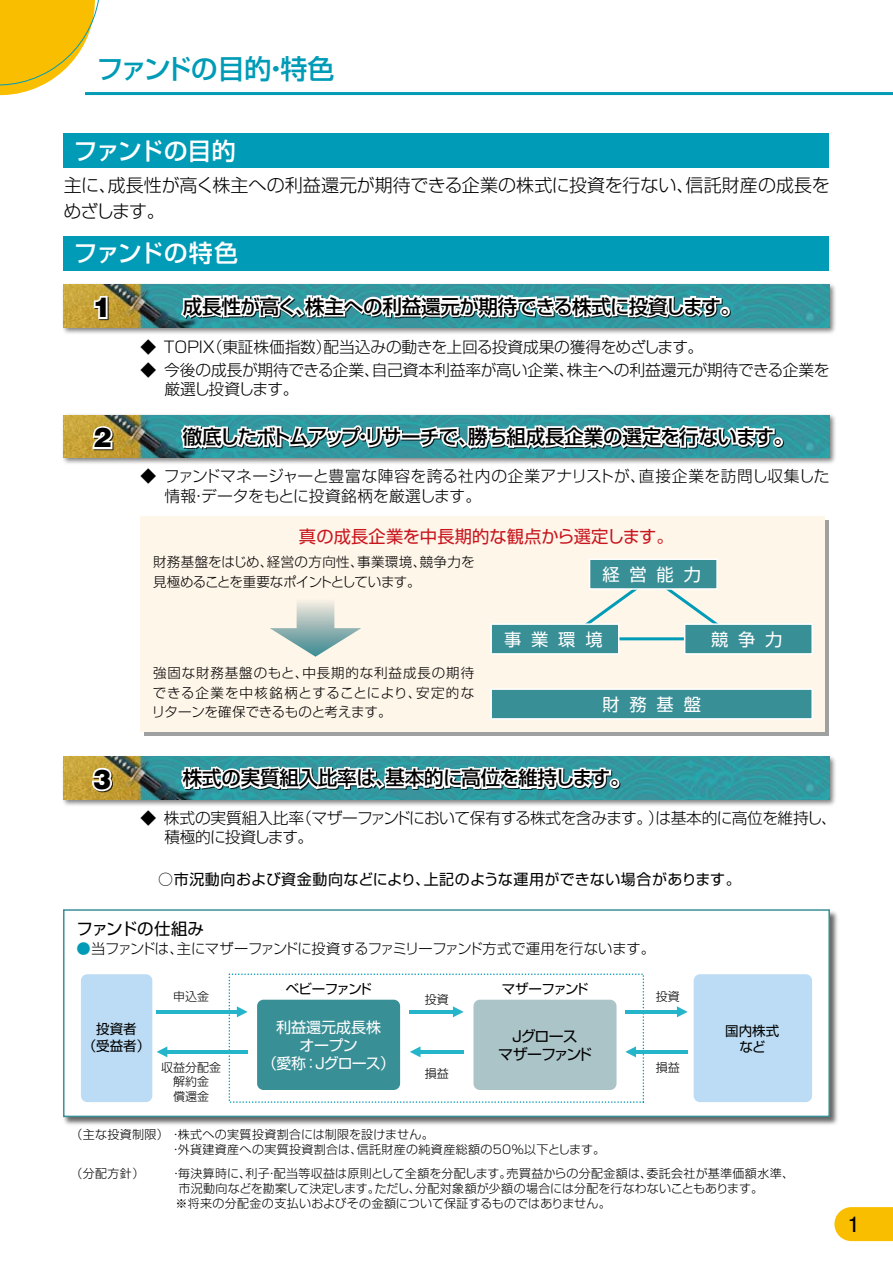
<style>
.page{position:relative;width:893px;height:1263px;background:#fff}
.page>*{position:absolute;margin:0;border:0;box-sizing:border-box;transform-origin:0 0}
.t1{font:500 27px "Shin Go Pro";letter-spacing:-.035em;color:#009bb6}
.t2{font:900 27px "Helvetica LT Std";color:#000}
.t3{font:500 24px "Shin Go Pro";letter-spacing:-.03em;color:#fff}
.t4{font:700 21px "Futo Go B101 Pro";color:#000}
.t5{font:500 19.5px "Shin Go Pr 5";letter-spacing:-.02em;color:#000}
.t6{font:300 18px/25.5px "Shin Go Pro";letter-spacing:-.005em;color:#000}
.t7{font:17.25px "Shin Go Pr 5";letter-spacing:.005em;color:#c8161e}
.t8{font:17.25px "Shin Go Pr 5";letter-spacing:.57em;color:#fff}
.t9{font:16.5px "Shin Go Pro";letter-spacing:-.005em;color:#000}
.t10{font:300 15.75px/19.5px "Shin Go Pr 5";letter-spacing:-.01em;color:#000}
.t11{font:300 15.75px/19.5px "Shin Go Pr 5";letter-spacing:.01em;color:#000}
.t12{font:300 15.75px/19.5px "Shin Go Pr 5";letter-spacing:-.03em;color:#000}
.t13{font:15px "Shin Go Pr 5";letter-spacing:.03em;color:#000}
.t14{font:15px/18px "Shin Go Pr 5";letter-spacing:-.03em;color:#fff;text-align:center}
.t15{font:15px/18px "Shin Go Pr 5";letter-spacing:-.07em;color:#000;text-align:center}
.t16{font:300 14.25px "Shin Go Pro";letter-spacing:-.02em;color:#000}
.t17{font:300 13.5px/19.5px "Shin Go Pr 5";letter-spacing:.01em;color:#000}
.t18{font:13.5px/16.5px "Shin Go Pr 5";letter-spacing:-.025em;color:#000;text-align:center}
.t19{font:13.5px "Shin Go Pr 5";letter-spacing:-.095em;color:#000}
.t20{font:13.5px "Shin Go Pr 5";letter-spacing:-.085em;color:#000}
.t21{font:300 12px/15px "Shin Go Pro";letter-spacing:.03em;color:#000}
.t22{font:300 12px "Shin Go Pro";letter-spacing:.005em;color:#000}
.t23{font:300 12px/14.4px "Shin Go Pr 5";color:#000;text-align:center}
.s1{color:#009bb6}
</style>
<div class="page">
<img style="left:63px;top:911px;width:775px;height:214px">
<div style="left:64px;top:910px;width:765px;height:206px;background:#fff"></div>
<div style="left:63px;top:909px;width:767px;height:208px;border:2px solid #398f96"></div>
<hr style="left:85px;top:92px;width:808px;height:3px;background:#009bb6">
<svg style="left:0;top:0;width:115px;height:96px"></svg>
<div style="left:64px;top:134px;width:765px;height:34px;background:#009bb6"></div>
<div style="left:64px;top:236px;width:765px;height:34px;background:#009bb6"></div>
<svg style="left:834px;top:1207px;width:59px;height:34px;background:#fac212"></svg>
<img style="left:63px;top:756px;width:773px;height:50px">
<img style="left:64px;top:757px;width:765px;height:42px">
<div style="left:257px;top:1000px;width:143px;height:90px;background:#398f96;border-radius:6px"></div>
<div style="left:81px;top:974px;width:71px;height:128px;background:#bbdcf4;border-radius:6px"></div>
<div style="left:694px;top:974px;width:118px;height:128px;background:#bbdcf4;border-radius:6px"></div>
<div style="left:473px;top:1000px;width:143px;height:90px;background:#abc4c8;border-radius:6px"></div>
<hr style="left:157px;top:1010px;width:82px;height:4px;background:#25b5ca">
<svg style="left:237px;top:1006px;width:11px;height:11px"></svg>
<hr style="left:165px;top:1050px;width:83px;height:4px;background:#25b5ca">
<svg style="left:157px;top:1046px;width:10px;height:11px"></svg>
<hr style="left:625px;top:1010px;width:54px;height:4px;background:#25b5ca">
<svg style="left:677px;top:1006px;width:11px;height:11px"></svg>
<hr style="left:634px;top:1050px;width:54px;height:4px;background:#25b5ca">
<svg style="left:625px;top:1046px;width:11px;height:11px"></svg>
<hr style="left:410px;top:1010px;width:45px;height:4px;background:#25b5ca">
<svg style="left:453px;top:1006px;width:11px;height:11px"></svg>
<hr style="left:418px;top:1050px;width:46px;height:4px;background:#25b5ca">
<svg style="left:410px;top:1046px;width:10px;height:11px"></svg>
<svg style="left:145px;top:521px;width:684px;height:215px;background:#aeadab"></svg>
<img style="left:63px;top:284px;width:773px;height:50px">
<img style="left:64px;top:285px;width:765px;height:42px">
<img style="left:63px;top:414px;width:773px;height:50px">
<img style="left:64px;top:415px;width:765px;height:43px">
<div style="left:140px;top:516px;width:685px;height:215px;background:#fff6ea"></div>
<div style="left:491px;top:689px;width:321px;height:30px;background:#398f96"></div>
<div style="left:490px;top:688px;width:323px;height:32px;border:2px solid #fff"></div>
<svg style="left:586px;top:590px;width:131px;height:51px"></svg>
<div style="left:589px;top:559px;width:128px;height:30px;background:#398f96"></div>
<div style="left:589px;top:558px;width:129px;height:32px;border:2px solid #fff"></div>
<div style="left:491px;top:624px;width:128px;height:30px;background:#398f96"></div>
<div style="left:490px;top:623px;width:129px;height:32px;border:2px solid #fff"></div>
<div style="left:685px;top:624px;width:127px;height:30px;background:#398f96"></div>
<div style="left:684px;top:623px;width:129px;height:32px;border:2px solid #fff"></div>
<svg style="left:270px;top:601px;width:91px;height:56px"></svg>
<svg style="left:92px;top:294px;width:19px;height:28px"></svg>
<svg style="left:178px;top:284px;width:555px;height:38px"></svg>
<svg style="left:90px;top:424px;width:24px;height:28px"></svg>
<svg style="left:178px;top:423px;width:227px;height:29px"></svg>
<div style="left:400px;top:433px;width:21px;height:7px;border:4px solid #fff"></div>
<svg style="left:416px;top:422px;width:370px;height:30px"></svg>
<svg style="left:90px;top:766px;width:24px;height:28px"></svg>
<svg style="left:179px;top:756px;width:443px;height:37px"></svg>
<h1 class="t1" style="left:96px;top:47px;width:240px">ファンドの目的・特色</h1>
<h2 class="t3" style="left:73px;top:131px;width:164px">ファンドの目的</h2>
<h3 class="t6" style="left:64px;top:171px;width:768px">主に、成長性が高く株主への利益還元が期待できる企業の株式に投資を行ない、信託財産の成長をめざします。</h3>
<h2 class="t3" style="left:73px;top:233px;width:166px">ファンドの特色</h2>
<h1 class="t2" style="left:94px;top:291px;width:20px">1</h1>
<h3 class="t5" style="left:184px;top:291px;width:559px">成長性が高く、株主への利益還元が期待できる株式に投資します。</h3>
<h3 class="t10" style="left:140px;top:336px;width:565px">◆ TOPIX（東証株価指数）配当込みの動きを上回る投資成果の獲得をめざします。</h3>
<h3 class="t10" style="left:164px;top:359px;width:667px;text-indent:-24px">◆ 今後の成長が期待できる企業、自己資本利益率が高い企業、株主への利益還元が期待できる企業を厳選し投資します。</h3>
<h1 class="t2" style="left:94px;top:421px;width:20px">2</h1>
<h3 class="t5" style="left:184px;top:422px;width:612px">徹底したボトムアップ・リサーチで、勝ち組成長企業の選定を行ないます。</h3>
<h3 class="t11" style="left:164px;top:465px;width:667px;text-indent:-24px">◆ ファンドマネージャーと豊富な陣容を誇る社内の企業アナリストが、直接企業を訪問し収集した情報・データをもとに投資銘柄を厳選します。</h3>
<h3 class="t7" style="left:299px;top:523px;width:376px">真の成長企業を中長期的な観点から選定します。</h3>
<p class="t17" style="left:153px;top:551px;width:323px">財務基盤をはじめ、経営の方向性、事業環境、競争力を見極めることを重要なポイントとしています。</p>
<p class="t17" style="left:152px;top:662px;width:324px;text-align:justify">強固な財務基盤のもと、中長期的な利益成長の期待できる企業を中核銘柄とすることにより、安定的なリターンを確保できるものと考えます。</p>
<h3 class="t8" style="left:602px;top:560px;width:100px">経営能力</h3>
<h3 class="t8" style="left:504px;top:625px;width:100px">事業環境</h3>
<h3 class="t8" style="left:711px;top:625px;width:73px">競争力</h3>
<h3 class="t8" style="left:602px;top:690px;width:100px">財務基盤</h3>
<h1 class="t2" style="left:94px;top:763px;width:20px">3</h1>
<h3 class="t5" style="left:184px;top:763px;width:448px">株式の実質組入比率は、基本的に高位を維持します。</h3>
<h3 class="t12" style="left:164px;top:806px;width:674px;text-indent:-24px">◆ 株式の実質組入比率（マザーファンドにおいて保有する株式を含みます。）は基本的に高位を維持し、積極的に投資します。</h3>
<p class="t13" style="left:158px;top:867px;width:584px">○市況動向および資金動向などにより、上記のような運用ができない場合があります。</p>
<h3 class="t9" style="left:77px;top:915px;width:129px">ファンドの仕組み</h3>
<p class="t16" style="left:77px;top:937px;width:580px"><span class="s1">●</span>当ファンドは、主にマザーファンドに投資するファミリーファンド方式で運用を行ないます。</p>
<p class="t18" style="left:83px;top:1019px;width:69px">投資者<br>（受益者）</p>
<p class="t23" style="left:173px;top:988px;width:37px">申込金</p>
<p class="t23" style="left:161px;top:1059px;width:61px">収益分配金解約金<br>償還金</p>
<p class="t19" style="left:286px;top:978px;width:88px">ベビーファンド</p>
<p class="t14" style="left:262px;top:1017px;width:134px">利益還元成長株<br>オープン<br>（愛称：Jグロース）</p>
<p class="t23" style="left:425px;top:991px;width:25px">投資</p>
<p class="t23" style="left:425px;top:1065px;width:25px">損益</p>
<p class="t20" style="left:502px;top:978px;width:88px">マザーファンド</p>
<p class="t15" style="left:498px;top:1026px;width:95px">Jグロース<br>マザーファンド</p>
<p class="t23" style="left:656px;top:988px;width:25px">投資</p>
<p class="t23" style="left:656px;top:1059px;width:25px">損益</p>
<p class="t18" style="left:725px;top:1021px;width:56px">国内株式など</p>
<p class="t21" style="left:170px;top:1125px;width:437px;text-indent:-99px">（主な投資制限） ・株式への実質投資割合には制限を設けません。<br>・外貨建資産への実質投資割合は、信託財産の純資産総額の50%以下とします。</p>
<p class="t21" style="left:71px;top:1164px;width:725px">（分配方針）　　　・毎決算時に、利子・配当等収益は原則として全額を分配します。売買益からの分配金額は、委託会社が基準価額水準、</p>
<p class="t22" style="left:179px;top:1179px;width:586px">市況動向などを勘案して決定します。ただし、分配対象額が少額の場合には分配を行なわないこともあります。</p>
<p class="t21" style="left:77px;top:1194px;width:536px">　　　　　　　　※将来の分配金の支払いおよびその金額について保証するものではありません。</p>
<h3 class="t4" style="left:848px;top:1207px;width:13px">1</h3>
</div>
